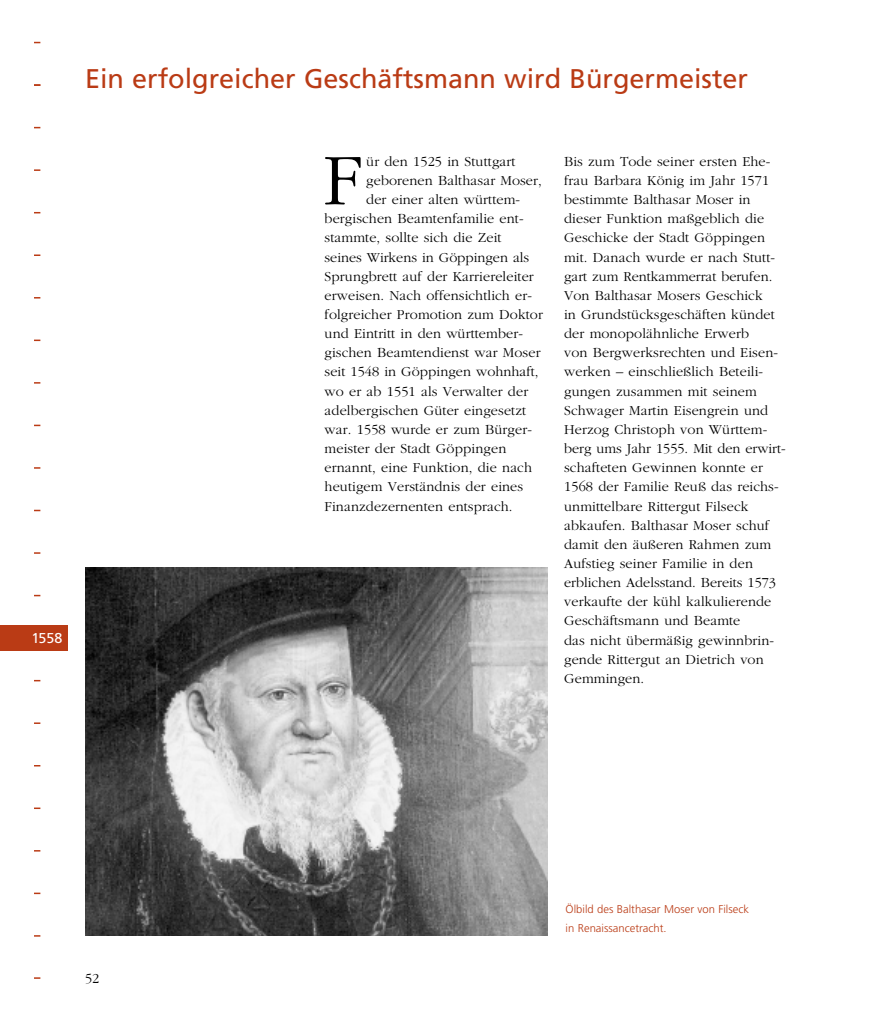
<style>
.page{position:relative;width:893px;height:1021px;background:#fff}
.page>*{position:absolute;margin:0;border:0;box-sizing:border-box;transform-origin:0 0}
.t1{font:300 75.6px "Garamond";color:#000}
.t2{font:27px "Frutiger";color:#ba3b15}
.t3{font:300 14.25px/19.2px "Garamond";letter-spacing:.01em;color:#000}
.t4{font:14.25px "Frutiger";color:#fff}
.t5{font:300 11.25px/19.2px "Frutiger";color:#ba3b15}
</style>
<div class="page">
<img style="left:85px;top:568px;width:462px;height:367px">
<svg style="left:34px;top:169px;width:6px;height:2px"></svg>
<svg style="left:34px;top:254px;width:6px;height:2px"></svg>
<svg style="left:34px;top:339px;width:6px;height:2px"></svg>
<svg style="left:34px;top:424px;width:6px;height:2px"></svg>
<svg style="left:34px;top:509px;width:6px;height:2px"></svg>
<svg style="left:34px;top:552px;width:6px;height:2px"></svg>
<svg style="left:34px;top:722px;width:6px;height:2px"></svg>
<svg style="left:34px;top:807px;width:6px;height:2px"></svg>
<svg style="left:34px;top:892px;width:6px;height:2px"></svg>
<svg style="left:34px;top:84px;width:6px;height:2px"></svg>
<div style="left:0;top:625px;width:68px;height:26px;background:#ba3b15"></div>
<p class="t4" style="left:31px;top:632px;width:32px">1558</p>
<h2 class="t2" style="left:85px;top:68px;width:664px">Ein erfolgreicher Geschäftsmann wird Bürgermeister</h2>
<h1 class="t1" style="left:323px;top:134px;width:41px">F</h1>
<p class="t3" style="left:366px;top:151px;width:151px">ür den 1525 in Stuttgart</p>
<p class="t3" style="left:366px;top:170px;width:177px">geborenen Balthasar Moser,</p>
<p class="t3" style="left:366px;top:190px;width:155px">der einer alten württem-</p>
<p class="t3" style="left:325px;top:209px;width:201px">bergischen Beamtenfamilie ent-</p>
<p class="t3" style="left:325px;top:228px;width:179px">stammte, sollte sich die Zeit</p>
<p class="t3" style="left:325px;top:247px;width:206px">seines Wirkens in Göppingen als</p>
<p class="t3" style="left:325px;top:266px;width:211px">Sprungbrett auf der Karriereleiter</p>
<p class="t3" style="left:325px;top:285px;width:209px">erweisen. Nach offensichtlich er-</p>
<p class="t3" style="left:325px;top:304px;width:220px">folgreicher Promotion zum Doktor</p>
<p class="t3" style="left:325px;top:324px;width:200px">und Eintritt in den württember-</p>
<p class="t3" style="left:325px;top:343px;width:217px">gischen Beamtendienst war Moser</p>
<p class="t3" style="left:325px;top:362px;width:216px">seit 1548 in Göppingen wohnhaft,</p>
<p class="t3" style="left:325px;top:381px;width:205px">wo er ab 1551 als Verwalter der</p>
<p class="t3" style="left:325px;top:400px;width:203px">adelbergischen Güter eingesetzt</p>
<p class="t3" style="left:325px;top:419px;width:209px">war. 1558 wurde er zum Bürger-</p>
<p class="t3" style="left:325px;top:438px;width:183px">meister der Stadt Göppingen</p>
<p class="t3" style="left:325px;top:457px;width:209px">ernannt, eine Funktion, die nach</p>
<p class="t3" style="left:325px;top:477px;width:200px">heutigem Verständnis der eines</p>
<p class="t3" style="left:325px;top:496px;width:190px">Finanzdezernenten entsprach.</p>
<p class="t3" style="left:564px;top:151px;width:223px">Bis zum Tode seiner ersten Ehe&shy;frau Barbara König im Jahr 1571 bestimmte Balthasar Moser in dieser Funktion maßgeblich die<br>Geschicke der Stadt Göppingen mit. Danach wurde er nach Stutt&shy;gart zum Rentkammerrat berufen.<br>Von Balthasar Mosers Geschick<br>in Grundstücksgeschäften kündet der monopolähnliche Erwerb<br>von Bergwerksrechten und Eisen&shy;werken – einschließlich Beteili&shy;gungen zusammen mit seinem<br>Schwager Martin Eisengrein und<br>Herzog Christoph von Württem&shy;berg ums Jahr 1555. Mit den erwirt&shy;schafteten Gewinnen konnte er<br>1568 der Familie Reuß das reichs&shy;unmittelbare Rittergut Filseck abkaufen. Balthasar Moser schuf damit den äußeren Rahmen zum<br>Aufstieg seiner Familie in den erblichen Adelsstand. Bereits 1573 verkaufte der kühl kalkulierende<br>Geschäftsmann und Beamte<br>das nicht übermäßig gewinnbrin&shy;gende Rittergut an Dietrich von<br>Gemmingen.</p>
<p class="t3" style="left:85px;top:968px;width:16px">52</p>
<p class="t5" style="left:566px;top:899px;width:185px">Ölbild des Balthasar Moser von Filseck in Renaissancetracht.</p>
</div>
